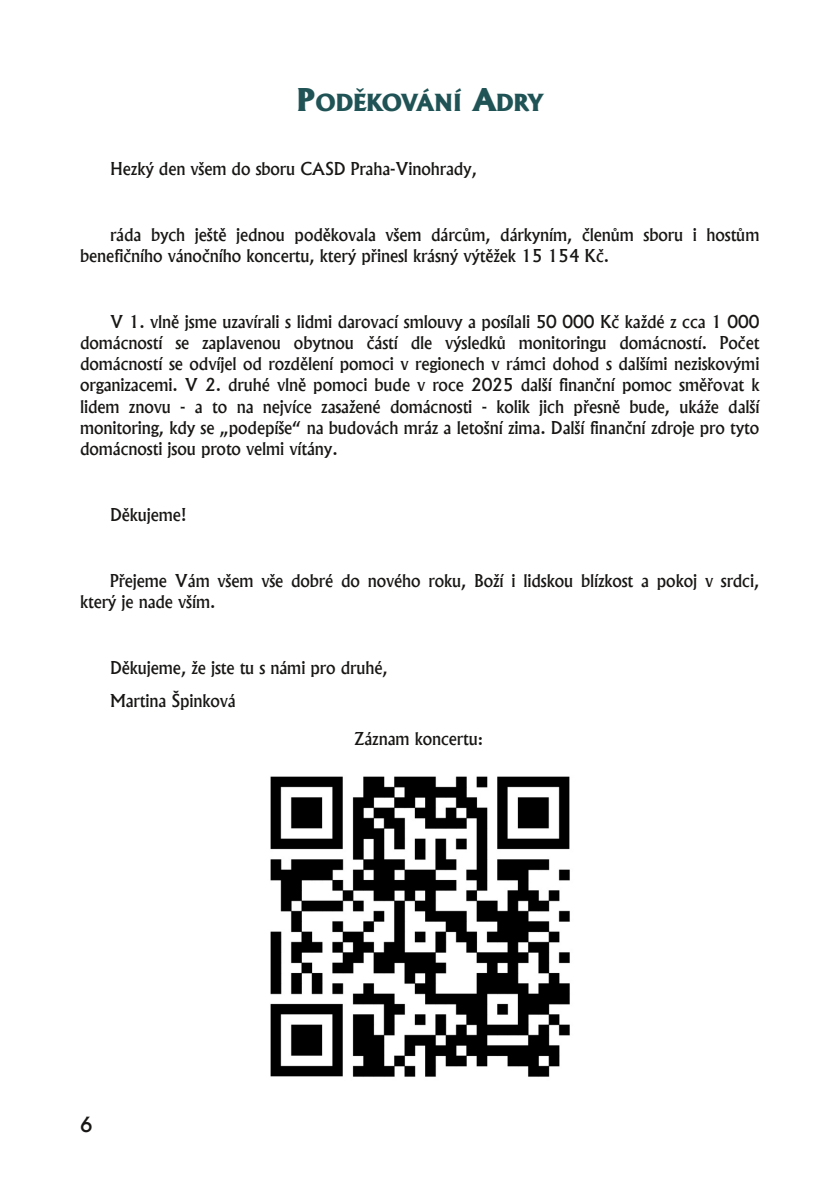
<style>
.page{position:relative;width:840px;height:1191px;background:#fff}
.page>*{position:absolute;margin:0;border:0;box-sizing:border-box;transform-origin:0 0}
.t1{font:expanded 22.4px "A028";color:#205355}
.t2{font:500 20px "Albertus";color:#181715}
.t3{font:500 17px/21px "Albertus";letter-spacing:-.005em;color:#181715}
.s1{font-size:30px}
</style>
<div class="page">
<img style="left:270px;top:776px;width:300px;height:301px">
<h1 class="t1" style="left:296px;top:87px;width:248px"><span class="s1">P</span>ODĚKOVÁNÍ <span class="s1">A</span>DRY</h1>
<p class="t3" style="left:110px;top:158px;width:368px">Hezký den všem do sboru CASD Praha-Vinohrady,</p>
<p class="t3" style="left:80px;top:224px;width:680px;text-indent:30px">ráda bych ještě jednou poděkovala všem dárcům, dárkyním, členům sboru i hostům benefičního vánočního koncertu, který přinesl krásný výtěžek 15 154 Kč.</p>
<p class="t3" style="left:80px;top:311px;width:680px;text-align:justify;text-indent:30px">V 1. vlně jsme uzavírali s lidmi darovací smlouvy a posílali 50 000 Kč každé z cca 1 000 domácností se zaplavenou obytnou částí dle výsledků monitoringu domácností. Počet domácností se odvíjel od rozdělení pomoci v regionech v rámci dohod s dalšími neziskovými organizacemi. V 2. druhé vlně pomoci bude v roce 2025 další finanční pomoc směřovat k lidem znovu - a to na nejvíce zasažené domácnosti - kolik jich přesně bude, ukáže další monitoring, kdy se „podepíše“ na budovách mráz a letošní zima. Další finanční zdroje pro tyto domácnosti jsou proto velmi vítány.</p>
<p class="t3" style="left:110px;top:504px;width:78px">Děkujeme!</p>
<p class="t3" style="left:80px;top:570px;width:680px;text-indent:30px">Přejeme Vám všem vše dobré do nového roku, Boží i lidskou blízkost a pokoj v srdci, který je nade vším.</p>
<p class="t3" style="left:110px;top:651px;width:279px;line-height:33px">Děkujeme, že jste tu s námi pro druhé,<br>Martina Špinková</p>
<p class="t3" style="left:354px;top:727px;width:130px">Záznam koncertu:</p>
<p class="t2" style="left:80px;top:1112px;width:14px">6</p>
</div>
